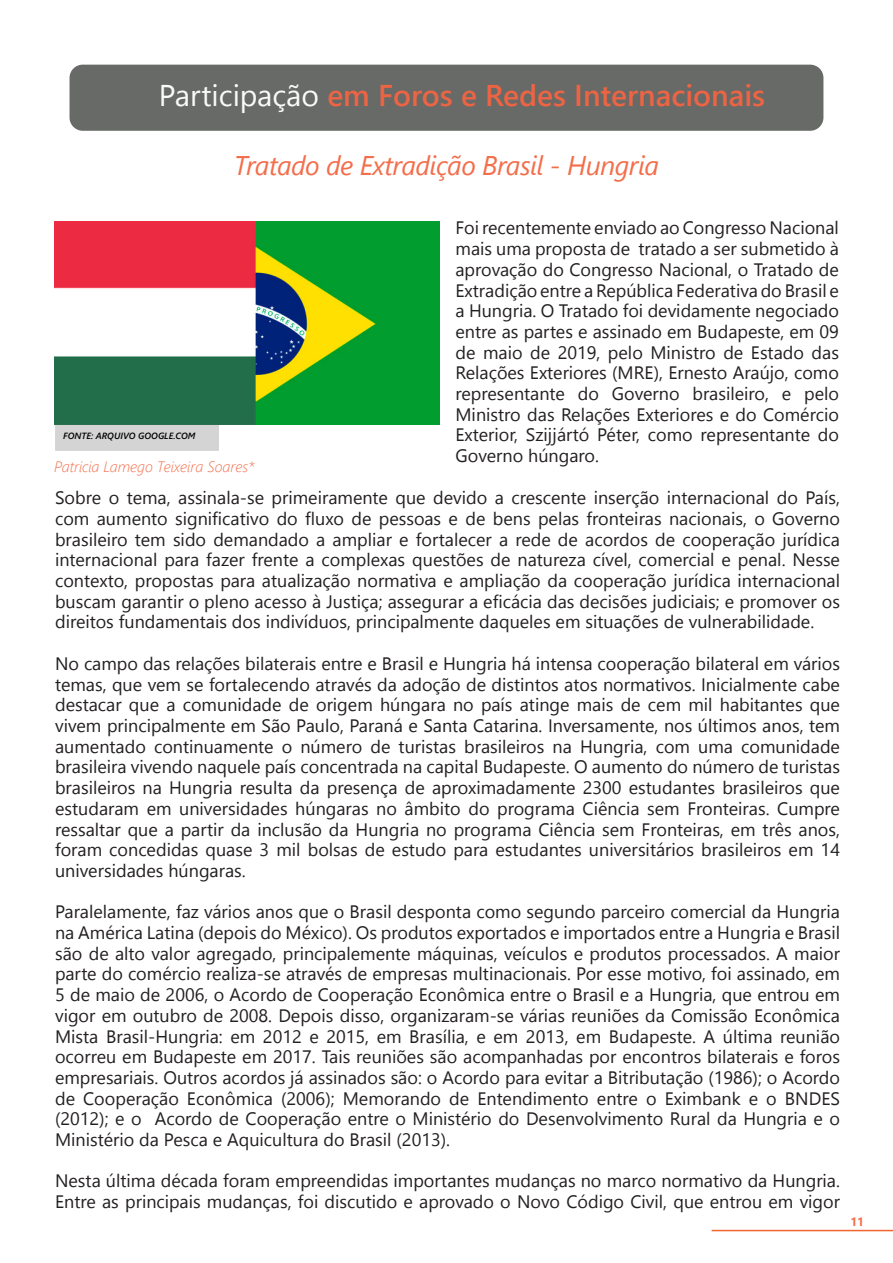
<style>
.page{position:relative;width:893px;height:1263px;background:#fff}
.page>*{position:absolute;margin:0;border:0;box-sizing:border-box;transform-origin:0 0}
.t1{font:600 30px "Segoe UI";color:#ec6444}
.t2{font:italic 27px "Segoe UI";letter-spacing:-.02em;color:#f36e4b}
.t3{font:18px/20.7px "Segoe UI";color:#231f20;text-align:justify}
.t4{font:italic 300 15px "Segoe UI";color:#f36e4b}
.t5{font:700 12px "Segoe UI";color:#f36e4b}
.t6{font:italic 600 9px "Segoe UI";color:#000}
.s1{font-weight:400;color:#fafafa}
</style>
<div class="page">
<hr style="left:712px;top:1230px;width:181px;height:1px;background:#f0642e">
<div style="left:55px;top:424px;width:164px;height:27px;background:#d4d4d4"></div>
<div style="left:70px;top:65px;width:753px;height:66px;background:#676a67;border-radius:13px"></div>
<img style="left:54px;top:221px;width:385px;height:203px">
<p class="t1" style="left:159px;top:71px;width:608px"><span class="s1">Participação</span> em Foros e Redes Internacionais</p>
<p class="t2" style="left:234px;top:147px;width:427px">Tratado de Extradição Brasil - Hungria</p>
<p class="t3" style="left:455px;top:217px;width:385px">Foi recentemente enviado ao Congresso Nacional mais uma proposta de tratado a ser submetido à aprovação do Congresso Nacional, o Tratado de Extradição entre a República Federativa do Brasil e a Hungria. O Tratado foi devidamente negociado entre as partes e assinado em Budapeste, em 09 de maio de 2019, pelo Ministro de Estado das Relações Exteriores (MRE), Ernesto Araújo, como representante do Governo brasileiro, e pelo Ministro das Relações Exteriores e do Comércio Exterior, Szijjártó Péter, como representante do Governo húngaro.</p>
<p class="t3" style="left:55px;top:487px;width:786px">Sobre o tema, assinala-se primeiramente que devido a crescente inserção internacional do País, com aumento significativo do fluxo de pessoas e de bens pelas fronteiras nacionais, o Governo brasileiro tem sido demandado a ampliar e fortalecer a rede de acordos de cooperação jurídica internacional para fazer frente a complexas questões de natureza cível, comercial e penal. Nesse contexto, propostas para atualização normativa e ampliação da cooperação jurídica internacional buscam garantir o pleno acesso à Justiça; assegurar a eficácia das decisões judiciais; e promover os direitos fundamentais dos indivíduos, principalmente daqueles em situações de vulnerabilidade.</p>
<p class="t3" style="left:55px;top:653px;width:786px">No campo das relações bilaterais entre e Brasil e Hungria há intensa cooperação bilateral em vários temas, que vem se fortalecendo através da adoção de distintos atos normativos. Inicialmente cabe destacar que a comunidade de origem húngara no país atinge mais de cem mil habitantes que vivem principalmente em São Paulo, Paraná e Santa Catarina. Inversamente, nos últimos anos, tem aumentado continuamente o número de turistas brasileiros na Hungria, com uma comunidade brasileira vivendo naquele país concentrada na capital Budapeste. O aumento do número de turistas brasileiros na Hungria resulta da presença de aproximadamente 2300 estudantes brasileiros que estudaram em universidades húngaras no âmbito do programa Ciência sem Fronteiras. Cumpre ressaltar que a partir da inclusão da Hungria no programa Ciência sem Fronteiras, em três anos, foram concedidas quase 3 mil bolsas de estudo para estudantes universitários brasileiros em 14 universidades húngaras.</p>
<p class="t3" style="left:55px;top:901px;width:786px">Paralelamente, faz vários anos que o Brasil desponta como segundo parceiro comercial da Hungria na América Latina (depois do México). Os produtos exportados e importados entre a Hungria e Brasil são de alto valor agregado, principalemente máquinas, veículos e produtos processados. A maior parte do comércio realiza-se através de empresas multinacionais. Por esse motivo, foi assinado, em 5 de maio de 2006, o Acordo de Cooperação Econômica entre o Brasil e a Hungria, que entrou em vigor em outubro de 2008. Depois disso, organizaram-se várias reuniões da Comissão Econômica Mista Brasil-Hungria: em 2012 e 2015, em Brasília, e em 2013, em Budapeste. A última reunião ocorreu em Budapeste em 2017. Tais reuniões são acompanhadas por encontros bilaterais e foros empresariais. Outros acordos já assinados são: o Acordo para evitar a Bitributação (1986); o Acordo de Cooperação Econômica (2006); Memorando de Entendimento entre o Eximbank e o BNDES (2012); e o Acordo de Cooperação entre o Ministério do Desenvolvimento Rural da Hungria e o Ministério da Pesca e Aquicultura do Brasil (2013).</p>
<p class="t3" style="left:55px;top:1170px;width:786px">Nesta última década foram empreendidas importantes mudanças no marco normativo da Hungria.<br>Entre as principais mudanças, foi discutido e aprovado o Novo Código Civil, que entrou em vigor</p>
<p class="t6" style="left:63px;top:429px;width:134px">FONTE: ARQUIVO GOOGLE.COM</p>
<p class="t4" style="left:54px;top:457px;width:202px">Patricia Lamego Teixeira Soares*</p>
<p class="t5" style="left:850px;top:1212px;width:15px">11</p>
</div>
